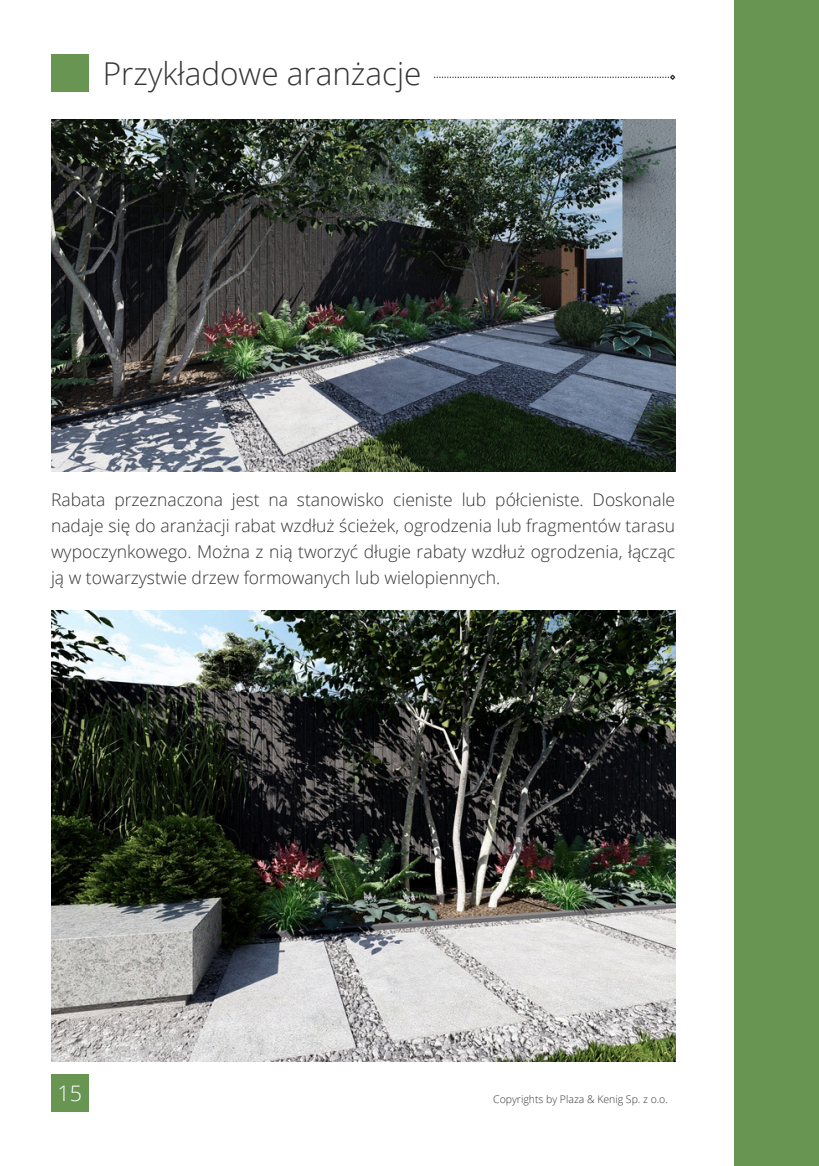
<style>
.page{position:relative;width:819px;height:1166px;background:#fff}
.page>*{position:absolute;margin:0;border:0;box-sizing:border-box;transform-origin:0 0}
.t1{font:300 31.5px "Open Sans";color:#343434}
.t2{font:300 21.35px "Open Sans";color:#fff}
.t3{font:300 17.5px/26.2px "Open Sans";color:#343434;text-align:justify}
.t4{font:300 10.5px "Open Sans";color:#343434}
</style>
<div class="page">
<div style="left:51px;top:55px;width:37px;height:37px;background:#699552"></div>
<svg style="left:434px;top:74px;width:242px;height:6px"></svg>
<img style="left:51px;top:119px;width:625px;height:352px">
<img style="left:51px;top:610px;width:625px;height:451px">
<div style="left:734px;top:0;width:85px;height:1165px;background:#699552"></div>
<div style="left:51px;top:1074px;width:37px;height:37px;background:#699552"></div>
<h1 class="t1" style="left:103px;top:51px;width:320px">Przykładowe aranżacje</h1>
<p class="t3" style="left:51px;top:485px;width:626px">Rabata przeznaczona jest na stanowisko cieniste lub półcieniste. Doskonale nadaje się do aranżacji rabat wzdłuż ścieżek, ogrodzenia lub fragmentów tarasu wypoczynkowego. Można z nią tworzyć długie rabaty wzdłuż ogrodzenia, łącząc ją w towarzystwie drzew formowanych lub wielopiennych.</p>
<p class="t2" style="left:58px;top:1078px;width:26px">15</p>
<p class="t4" style="left:493px;top:1092px;width:176px">Copyrights by Plaza &amp; Kenig Sp. z o.o.</p>
</div>
